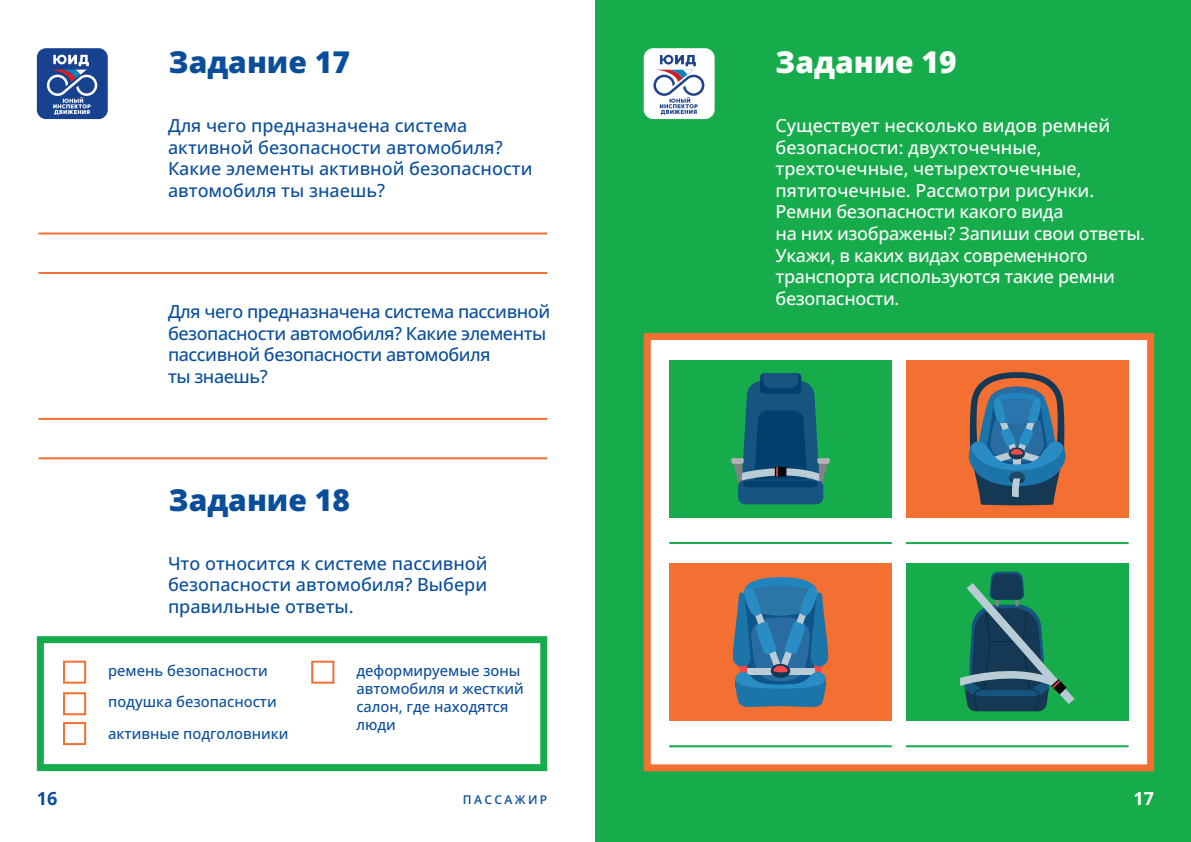
<style>
.page{position:relative;width:1191px;height:842px;background:#fff}
.page>*{position:absolute;margin:0;border:0;box-sizing:border-box;transform-origin:0 0}
.t1{font:800 30px "Open Sans";color:#0a4e9b}
.t2{font:800 30px "Open Sans";color:#fff}
.t3{font:500 18px/21.6px "Open Sans";letter-spacing:-.02em;color:#fff}
.t4{font:500 18px/21.6px "Open Sans";color:#0a4e9b}
.t5{font:500 18px/21.6px "Open Sans";letter-spacing:-.025em;color:#0a4e9b}
.t6{font:500 18px/21.6px "Open Sans";color:#fff}
.t7{font:700 18px "Open Sans";color:#0a4e9b}
.t8{font:700 18px "Open Sans";color:#fff}
.t9{font:500 15px/18px "Open Sans";color:#0a4e9b}
.t10{font:600 12px "Open Sans";letter-spacing:.2em;color:#0a4e9b}
</style>
<div class="page">
<div style="left:37px;top:48px;width:71px;height:71px;background:#17428f;border-radius:9px"></div>
<svg style="left:47px;top:55px;width:50px;height:60px"></svg>
<hr style="left:38px;top:272px;width:509px;height:2px;background:#f37032">
<hr style="left:38px;top:233px;width:509px;height:2px;background:#f37032">
<hr style="left:38px;top:457px;width:509px;height:2px;background:#f37032">
<hr style="left:38px;top:418px;width:509px;height:2px;background:#f37032">
<div style="left:37px;top:636px;width:510px;height:135px;background:#fff;border:7px solid #16ab4b"></div>
<div style="left:63px;top:661px;width:23px;height:23px;border:2px solid #f37032"></div>
<div style="left:311px;top:661px;width:23px;height:23px;border:2px solid #f37032"></div>
<div style="left:63px;top:692px;width:23px;height:23px;border:2px solid #f37032"></div>
<div style="left:63px;top:722px;width:23px;height:23px;border:2px solid #f37032"></div>
<div style="left:595px;top:0;width:596px;height:842px;background:#16ab4b"></div>
<div style="left:643px;top:48px;width:71px;height:71px;background:#fff;border-radius:10px"></div>
<svg style="left:653px;top:55px;width:51px;height:60px"></svg>
<div style="left:643px;top:333px;width:511px;height:438px;background:#fff;border:7px solid #f37032"></div>
<hr style="left:669px;top:542px;width:222px;height:2px;background:#16ab4b">
<div style="left:669px;top:360px;width:222px;height:158px;background:#16ab4b"></div>
<div style="left:738px;top:480px;width:85px;height:24px;background:#155580;border-radius:7px"></div>
<svg style="left:731px;top:373px;width:98px;height:114px"></svg>
<hr style="left:906px;top:542px;width:222px;height:2px;background:#16ab4b">
<div style="left:906px;top:360px;width:222px;height:158px;background:#f37032"></div>
<svg style="left:968px;top:372px;width:98px;height:133px"></svg>
<hr style="left:669px;top:745px;width:222px;height:2px;background:#16ab4b">
<div style="left:669px;top:563px;width:222px;height:158px;background:#f37032"></div>
<svg style="left:732px;top:577px;width:96px;height:130px;background:#44789c"></svg>
<hr style="left:906px;top:745px;width:222px;height:2px;background:#16ab4b">
<div style="left:906px;top:563px;width:222px;height:158px;background:#16ab4b"></div>
<svg style="left:960px;top:572px;width:114px;height:140px"></svg>
<h1 class="t1" style="left:169px;top:42px;width:183px">Задание 17</h1>
<p class="t4" style="left:168px;top:114px;width:366px">Для чего предназначена система активной безопасности автомобиля?<br>Какие элементы активной безопасности автомобиля ты знаешь?</p>
<p class="t5" style="left:168px;top:300px;width:384px">Для чего предназначена система пассивной безопасности автомобиля? Какие элементы пассивной безопасности автомобиля<br>ты знаешь?</p>
<h1 class="t1" style="left:169px;top:480px;width:183px">Задание 18</h1>
<p class="t4" style="left:168px;top:552px;width:321px;text-align:justify">Что относится к системе пассивной безопасности автомобиля? Выбери правильные ответы.</p>
<p class="t9" style="left:108px;top:655px;width:182px;line-height:31.3px">ремень безопасности подушка безопасности активные подголовники</p>
<p class="t9" style="left:356px;top:661px;width:169px">деформируемые зоны автомобиля и жесткий салон, где находятся люди</p>
<h1 class="t2" style="left:775px;top:42px;width:183px">Задание 19</h1>
<p class="t3" style="left:775px;top:114px;width:371px">Существует несколько видов ремней безопасности: двухточечные, трехточечные, четырехточечные, пятиточечные. Рассмотри рисунки.<br>Ремни безопасности какого вида<br>на них изображены? Запиши свои ответы.<br>Укажи, в каких видах современного транспорта используются такие ремни безопасности.</p>
<p class="t6" style="left:775px;top:114px;width:319px">Ответь на вопросы, п дчеркнув ДА или НЕТ:</p>
<p class="t7" style="left:37px;top:786px;width:22px">16</p>
<p class="t8" style="left:1133px;top:786px;width:22px">17</p>
<p class="t10" style="left:463px;top:792px;width:86px">ПАССАЖИР</p>
</div>
